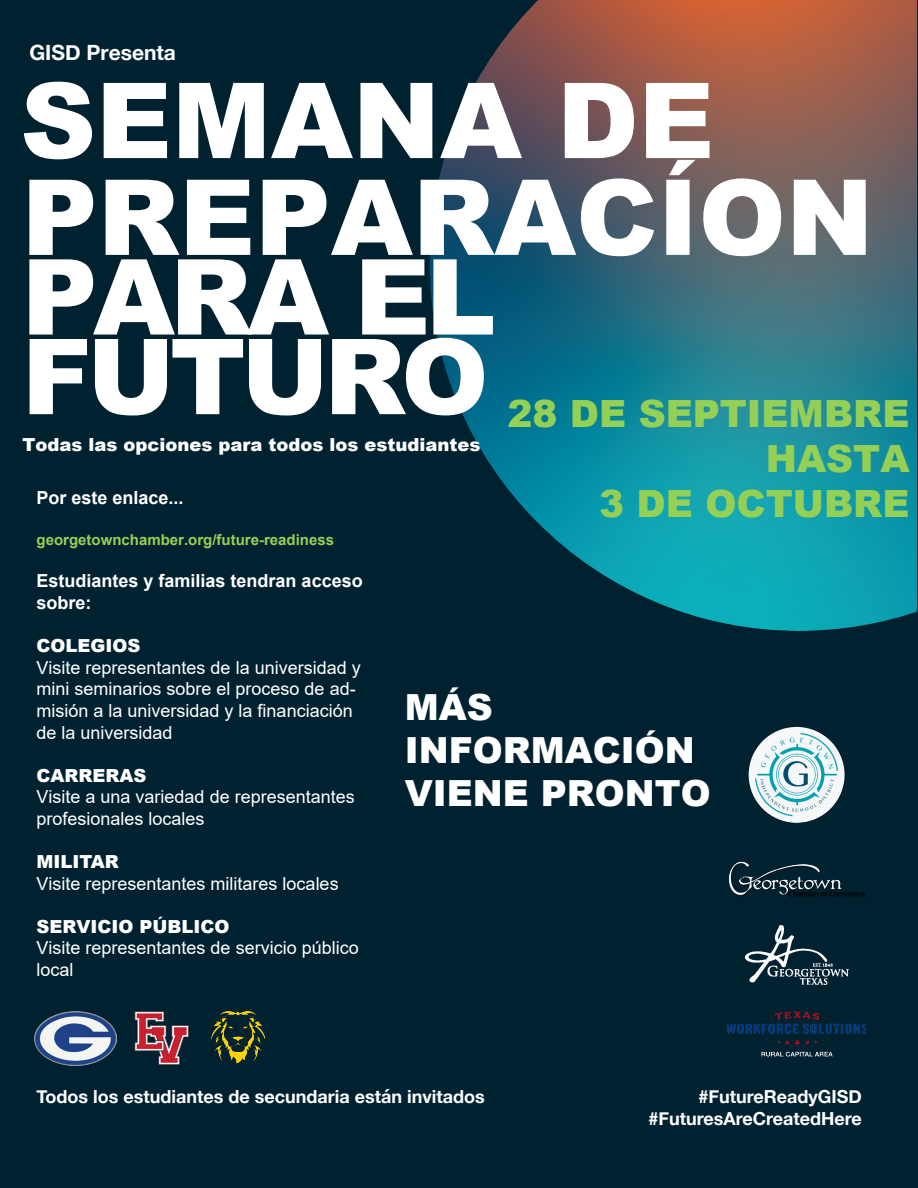
<style>
.page{position:relative;width:918px;height:1188px;background:#002230}
.page>*{position:absolute;margin:0;border:0;box-sizing:border-box;transform-origin:0 0}
.t1{font:900 105px/79.7px "Arial";color:#fff}
.t2{font:900 37.5px/45px "Arial";color:#95d056;text-align:right}
.t3{font:900 36px/43.2px "Arial";color:#fff}
.t4{font:700 21px "Helvetica Neue";color:#fff}
.t5{font:18px/21.6px "Arial";color:#fff}
.t6{font:700 18px "Helvetica Neue";color:#fff}
.t7{font:700 18px/21.6px "Arial";color:#fff}
.t8{font:900 18px "Arial";color:#fff}
.t9{font:700 15px "Arial";color:#95d056}
.s1{font-weight:900}
</style>
<div class="page">
<img style="left:430px;top:0;width:487px;height:631px">
<img style="left:749px;top:727px;width:96px;height:96px;border-radius:48px">
<img style="left:35px;top:1012px;width:81px;height:53px">
<img style="left:135px;top:1012px;width:53px;height:53px">
<img style="left:211px;top:1012px;width:54px;height:52px">
<img style="left:745px;top:925px;width:103px;height:59px">
<img style="left:729px;top:861px;width:137px;height:36px">
<img style="left:728px;top:1011px;width:138px;height:46px">
<p class="t4" style="left:29px;top:36px;width:148px">GISD Presenta</p>
<p class="t1" style="left:20px;top:78px;width:696px">SEMANA DE</p>
<p class="t1" style="left:22px;top:174px;width:853px">PREPARACÍON<br>PARA EL<br>FUTURO</p>
<p class="t8" style="left:22px;top:431px;width:460px">Todas las opciones para todos los estudiantes</p>
<p class="t2" style="left:507px;top:389px;width:404px">28 DE SEPTIEMBRE<br>HASTA<br>3 DE OCTUBRE</p>
<p class="t7" style="left:37px;top:487px;width:149px">Por este enlace...</p>
<p class="t9" style="left:37px;top:529px;width:299px">georgetownchamber.org/future-readiness</p>
<p class="t7" style="left:37px;top:570px;width:328px">Estudiantes y familias tendran acceso sobre:</p>
<p class="t5" style="left:37px;top:635px;width:326px"><span class="s1">COLEGIOS<br></span>Visite representantes de la universidad y mini seminarios sobre el proceso de ad&shy;misión a la universidad y la financiación de la universidad</p>
<p class="t5" style="left:37px;top:765px;width:320px"><span class="s1">CARRERAS<br></span>Visite a una variedad de representantes profesionales locales</p>
<p class="t5" style="left:37px;top:851px;width:304px"><span class="s1">MILITAR<br></span>Visite representantes militares locales</p>
<p class="t5" style="left:37px;top:916px;width:324px"><span class="s1">SERVICIO PÚBLICO<br></span>Visite representantes de servicio público local</p>
<h3 class="t3" style="left:405px;top:684px;width:307px">MÁS<br>INFORMACIÓN<br>VIENE PRONTO</h3>
<p class="t6" style="left:37px;top:1082px;width:450px">Todos los estudiantes de secundaria están invitados</p>
<p class="t6" style="left:698px;top:1082px;width:165px">#FutureReadyGISD</p>
<p class="t6" style="left:648px;top:1104px;width:215px">#FuturesAreCreatedHere</p>
</div>
